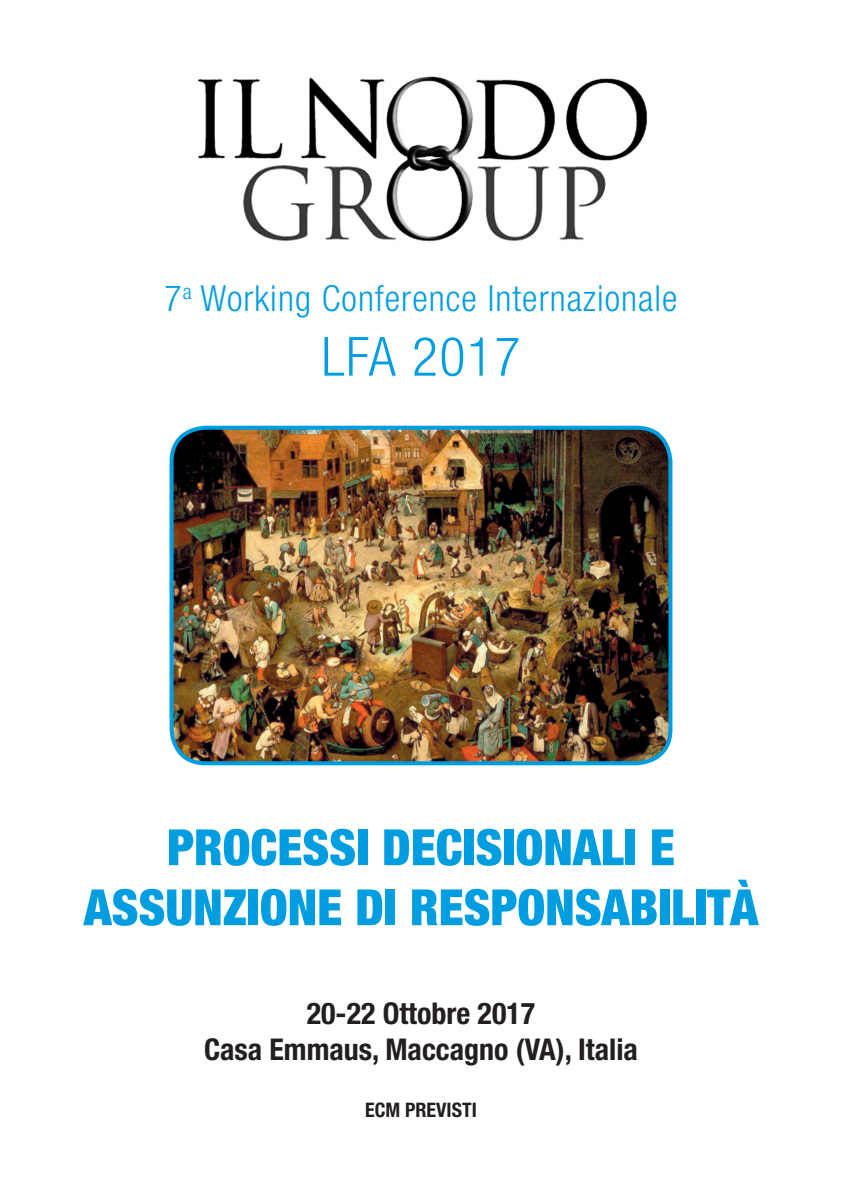
<style>
.page{position:relative;width:842px;height:1191px;background:#fff}
.page>*{position:absolute;margin:0;border:0;box-sizing:border-box;transform-origin:0 0}
.t1{font:300 condensed 54px "Helvetica Neue";letter-spacing:.03em;color:#009ee1}
.t2{font:900 condensed 50px "Helvetica Neue";color:#009ee1}
.t3{font:300 condensed 36px "Helvetica Neue";letter-spacing:.03em;color:#009ee1}
.t4{font:700 condensed 30px "Helvetica Neue";color:#231f20}
.t5{font:700 condensed 20px "Helvetica Neue";color:#231f20}
</style>
<div class="page">
<img style="left:198px;top:76px;width:450px;height:166px">
<img style="left:172px;top:428px;width:498px;height:335px">
<div style="left:170px;top:426px;width:502px;height:339px;border:4px solid #009ee1;border-radius:34px"></div>
<p class="t3" style="left:164px;top:277px;width:515px">7<sup>a</sup> Working Conference Internazionale</p>
<p class="t1" style="left:321px;top:325px;width:200px">LFA 2017</p>
<p class="t2" style="left:167px;top:816px;width:509px">PROCESSI DECISIONALI E</p>
<p class="t2" style="left:84px;top:876px;width:676px">ASSUNZIONE DI RESPONSABILITÀ</p>
<p class="t4" style="left:307px;top:994px;width:230px">20-22 Ottobre 2017</p>
<p class="t4" style="left:204px;top:1030px;width:435px">Casa Emmaus, Maccagno (VA), Italia</p>
<p class="t5" style="left:365px;top:1098px;width:113px">ECM PREVISTI</p>
</div>
